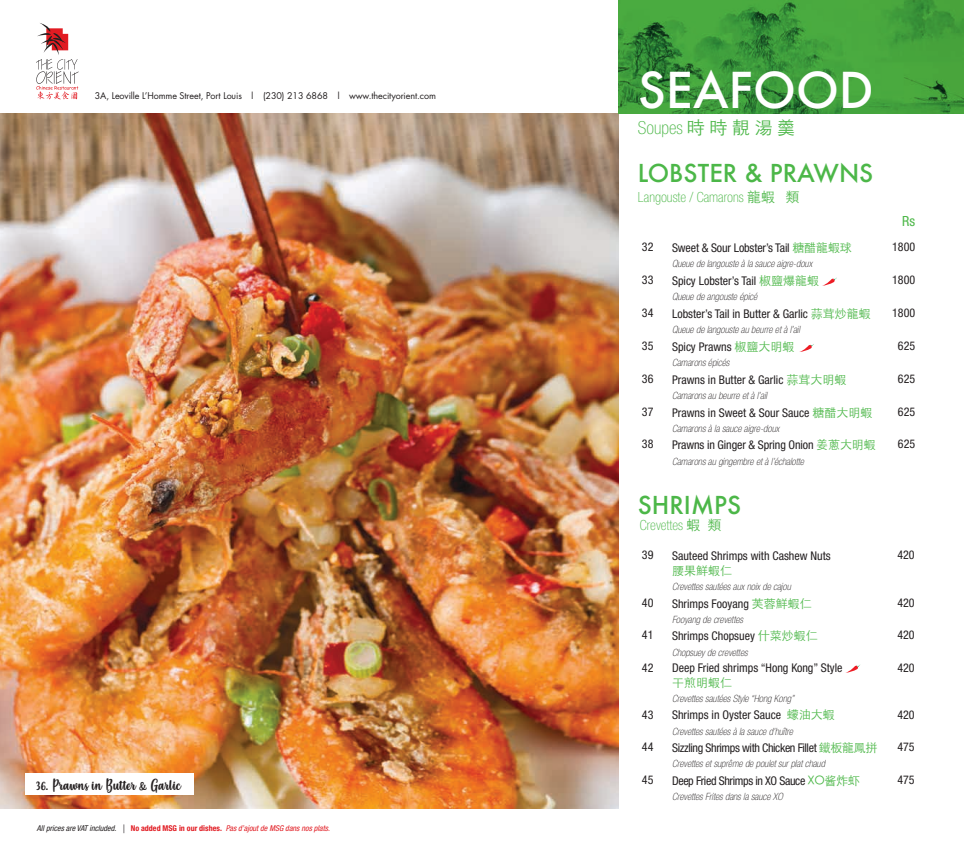
<style>
.page{position:relative;width:964px;height:851px;background:#fff}
.page>*{position:absolute;margin:0;border:0;box-sizing:border-box;transform-origin:0 0}
.t1{font:500 48px "Futura";color:#fff}
.t2{font:500 24px "Futura";color:#4cb748}
.t3{font:100 condensed 18px "Helvetica Neue LT Std";color:#4cb748}
.t4{font:100 condensed 14px "Helvetica Neue LT Std";color:#4cb748}
.t5{font:14px "Misses";color:#231f20}
.t6{font:condensed 14px "Helvetica Neue LT Std";color:#4cb748}
.t7{font:condensed 12px "Helvetica Neue LT Std";color:#231f20}
.t8{font:condensed 12px "Helvetica Neue LT Std";letter-spacing:-.03em;color:#231f20}
.t9{font:300 12px "ST Heiti SC";color:#4cb748}
.t10{font:italic 100 condensed 10px "Helvetica Neue LT Std";color:#231f20}
.t11{font:9px "Futura";letter-spacing:-.01em;color:#231f20}
.t12{font:italic condensed 8px "Helvetica Neue LT Std";color:#e11b22}
.s1{color:#231f20}
.s2{font-weight:700;font-style:normal}
.s3{font-style:normal}
.s4{font-family:"ST Heiti SC";font-weight:300;font-stretch:normal}
.s5{font-family:"ST Heiti SC";font-weight:300;font-stretch:normal;color:#4cb748}
</style>
<div class="page">
<svg style="left:36px;top:23px;width:43px;height:76px"></svg>
<img style="left:0;top:113px;width:618px;height:695px">
<div style="left:26px;top:773px;width:168px;height:22px;background:#fff"></div>
<img style="left:618px;top:0;width:346px;height:113px">
<svg style="left:822px;top:277px;width:15px;height:9px"></svg>
<svg style="left:799px;top:344px;width:15px;height:8px"></svg>
<svg style="left:847px;top:664px;width:14px;height:8px"></svg>
<p class="t11" style="left:95px;top:90px;width:343px">3A, Leoville L’Homme Street, Port Louis | (230) 213 6868 | www.thecityorient.com</p>
<p class="t5" style="left:36px;top:775px;width:147px">36. Prawns in Butter &amp; Garlic</p>
<p class="t12" style="left:37px;top:823px;width:295px"><span class="s1">All prices are VAT included. |</span> <span class="s2">No added MSG in our dishes.</span> Pas d’ajout de MSG dans nos plats<span class="s3">.</span></p>
<h1 class="t1" style="left:638px;top:57px;width:237px">SEAFOOD</h1>
<h3 class="t3" style="left:638px;top:117px;width:159px">Soupes <span class="s4">時 時 靚 湯 羹</span></h3>
<h2 class="t2" style="left:638px;top:157px;width:237px">LOBSTER &amp; PRAWNS</h2>
<p class="t4" style="left:638px;top:189px;width:163px">Langouste / Camarons <span class="s4">龍蝦 類</span></p>
<p class="t6" style="left:902px;top:213px;width:14px">Rs</p>
<p class="t7" style="left:642px;top:240px;width:13px">32</p>
<p class="t7" style="left:672px;top:241px;width:181px">Sweet &amp; Sour Lobster’s Tail <span class="s5">糖醋龍蝦球</span></p>
<p class="t7" style="left:892px;top:240px;width:25px">1800</p>
<p class="t10" style="left:672px;top:258px;width:142px">Queue de langouste à la sauce aigre-doux</p>
<p class="t7" style="left:642px;top:273px;width:13px">33</p>
<p class="t7" style="left:672px;top:274px;width:149px">Spicy Lobster’s Tail <span class="s5">椒鹽爆龍蝦</span></p>
<p class="t7" style="left:892px;top:273px;width:25px">1800</p>
<p class="t10" style="left:672px;top:291px;width:87px">Queue de angouste épicé</p>
<p class="t7" style="left:642px;top:306px;width:13px">34</p>
<p class="t7" style="left:672px;top:307px;width:200px">Lobster’s Tail in Butter &amp; Garlic <span class="s5">蒜茸炒龍蝦</span></p>
<p class="t7" style="left:892px;top:306px;width:25px">1800</p>
<p class="t10" style="left:672px;top:324px;width:129px">Queue de langouste au beurre et à l’ail</p>
<p class="t7" style="left:642px;top:338px;width:13px">35</p>
<p class="t7" style="left:672px;top:339px;width:124px">Spicy Prawns <span class="s5">椒鹽大明蝦</span></p>
<p class="t7" style="left:898px;top:338px;width:19px">625</p>
<p class="t10" style="left:672px;top:357px;width:59px">Camarons épicés</p>
<p class="t7" style="left:642px;top:371px;width:13px">36</p>
<p class="t7" style="left:672px;top:372px;width:176px">Prawns in Butter &amp; Garlic <span class="s5">蒜茸大明蝦</span></p>
<p class="t7" style="left:898px;top:371px;width:19px">625</p>
<p class="t10" style="left:672px;top:389px;width:96px">Camarons au beurre et à l’ail</p>
<p class="t7" style="left:642px;top:404px;width:13px">37</p>
<p class="t7" style="left:672px;top:405px;width:202px">Prawns in Sweet &amp; Sour Sauce <span class="s5">糖醋大明蝦</span></p>
<p class="t7" style="left:898px;top:404px;width:19px">625</p>
<p class="t10" style="left:672px;top:422px;width:109px">Camarons à la sauce aigre-doux</p>
<p class="t7" style="left:642px;top:437px;width:13px">38</p>
<p class="t7" style="left:672px;top:438px;width:205px">Prawns in Ginger &amp; Spring Onion <span class="s5">姜蔥大明蝦</span></p>
<p class="t7" style="left:898px;top:437px;width:19px">625</p>
<p class="t10" style="left:672px;top:455px;width:133px">Camarons au gingembre et à l’échalotte</p>
<h2 class="t2" style="left:638px;top:488px;width:105px">SHRIMPS</h2>
<p class="t4" style="left:640px;top:517px;width:83px">Crevettes <span class="s4">蝦 類</span></p>
<p class="t7" style="left:642px;top:548px;width:13px">39</p>
<p class="t7" style="left:672px;top:549px;width:160px">Sauteed Shrimps with Cashew Nuts</p>
<p class="t9" style="left:672px;top:560px;width:61px">腰果鮮蝦仁</p>
<p class="t10" style="left:672px;top:580px;width:120px">Crevettes sautées aux noix de cajou</p>
<p class="t7" style="left:897px;top:548px;width:19px">420</p>
<p class="t7" style="left:642px;top:595px;width:13px">40</p>
<p class="t7" style="left:672px;top:596px;width:141px">Shrimps Fooyang <span class="s5">芙蓉鮮蝦仁</span></p>
<p class="t7" style="left:897px;top:595px;width:19px">420</p>
<p class="t10" style="left:672px;top:613px;width:72px">Fooyang de crevettes</p>
<p class="t7" style="left:642px;top:628px;width:13px">41</p>
<p class="t7" style="left:672px;top:629px;width:147px">Shrimps Chopsuey <span class="s5">什菜炒蝦仁</span></p>
<p class="t7" style="left:897px;top:628px;width:19px">420</p>
<p class="t10" style="left:672px;top:646px;width:77px">Chopsuey de crevettes</p>
<p class="t7" style="left:642px;top:661px;width:13px">42</p>
<p class="t7" style="left:672px;top:661px;width:172px">Deep Fried shrimps “Hong Kong” Style</p>
<p class="t9" style="left:672px;top:671px;width:61px">干煎明蝦仁</p>
<p class="t7" style="left:897px;top:661px;width:19px">420</p>
<p class="t10" style="left:672px;top:692px;width:123px">Crevettes sautées Style “Hong Kong”</p>
<p class="t7" style="left:642px;top:707px;width:13px">43</p>
<p class="t7" style="left:672px;top:708px;width:164px">Shrimps in Oyster Sauce <span class="s5">蠓油大蝦</span></p>
<p class="t7" style="left:897px;top:707px;width:19px">420</p>
<p class="t10" style="left:672px;top:725px;width:122px">Crevettes sautées à la sauce d’huître</p>
<p class="t7" style="left:642px;top:740px;width:13px">44</p>
<p class="t8" style="left:672px;top:741px;width:207px">Sizzling Shrimps with Chicken Fillet <span class="s5">鐵板龍鳳拼</span></p>
<p class="t7" style="left:897px;top:740px;width:19px">475</p>
<p class="t10" style="left:672px;top:758px;width:154px">Crevettes et suprême de poulet sur plat chaud</p>
<p class="t7" style="left:642px;top:772px;width:13px">45</p>
<p class="t8" style="left:672px;top:773px;width:189px">Deep Fried Shrimps in XO Sauce <span class="s5">XO酱炸虾</span></p>
<p class="t7" style="left:897px;top:772px;width:19px">475</p>
<p class="t10" style="left:672px;top:791px;width:112px">Crevettes Frites dans la sauce XO</p>
</div>
